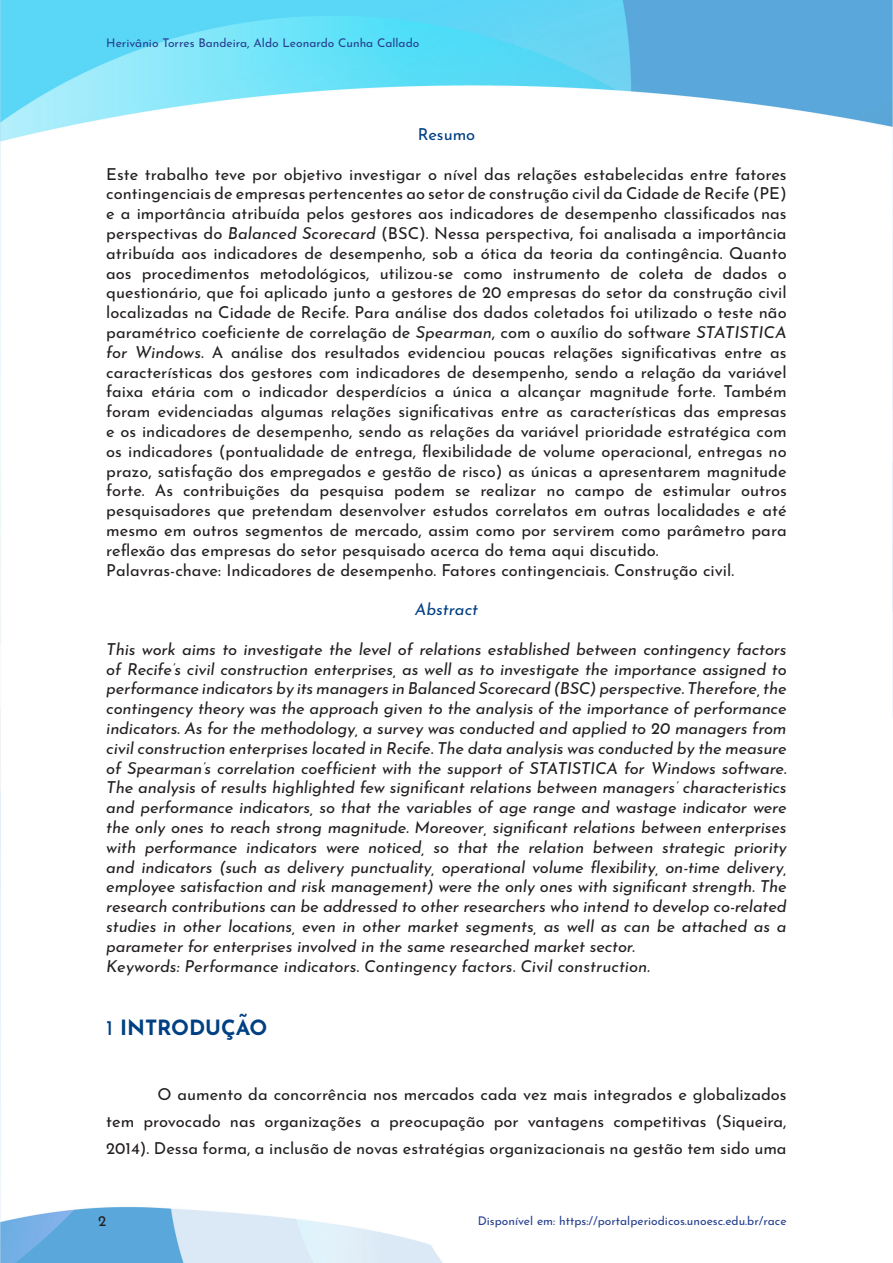
<style>
.page{position:relative;width:893px;height:1263px;background:#fff}
.page>*{position:absolute;margin:0;border:0;box-sizing:border-box;transform-origin:0 0}
.títulos_1{font:700 21px "Josefin Sans";color:#004082}
.resumo{font:16.5px/19.8px "Josefin Sans";color:#231f20;text-align:justify}
.abstract{font:italic 16.5px/19.8px "Josefin Sans";color:#231f20;text-align:justify}
.Texto{font:16.5px/27px "Josefin Sans";color:#231f20;text-align:justify}
.título_abstract{font:italic 16.5px "Josefin Sans";color:#004082}
.título_resumo{font:16.5px "Josefin Sans";color:#004082}
.t1{font:15px "Josefin Sans";color:#231f20}
.t2{font:12px "Josefin Sans";color:#253f8e}
.s1{font-style:italic}
.s2{font-weight:400}
</style>
<div class="page">
<img style="left:0;top:0;width:893px;height:1262px">
<p class="t2" style="left:106px;top:33px;width:315px">Herivânio Torres Bandeira, Aldo Leonardo Cunha Callado</p>
<p class="título_resumo" style="left:418px;top:120px;width:59px">Resumo</p>
<p class="resumo" style="left:106px;top:162px;width:682px">Este trabalho teve por objetivo investigar o nível das relações estabelecidas entre fatores contingenciais de empresas pertencentes ao setor de construção civil da Cidade de Recife (PE) e a importância atribuída pelos gestores aos indicadores de desempenho classificados nas perspectivas do <span class="s1">Balanced Scorecard</span> (BSC). Nessa perspectiva, foi analisada a importância atribuída aos indicadores de desempenho, sob a ótica da teoria da contingência. Quanto aos procedimentos metodológicos, utilizou-se como instrumento de coleta de dados o questionário, que foi aplicado junto a gestores de 20 empresas do setor da construção civil localizadas na Cidade de Recife. Para análise dos dados coletados foi utilizado o teste não paramétrico coeficiente de correlação de <span class="s1">Spearman</span>, com o auxílio do software <span class="s1">STATISTICA for Windows</span>. A análise dos resultados evidenciou poucas relações significativas entre as características dos gestores com indicadores de desempenho, sendo a relação da variável faixa etária com o indicador desperdícios a única a alcançar magnitude forte. Também foram evidenciadas algumas relações significativas entre as características das empresas e os indicadores de desempenho, sendo as relações da variável prioridade estratégica com os indicadores (pontualidade de entrega, flexibilidade de volume operacional, entregas no prazo, satisfação dos empregados e gestão de risco) as únicas a apresentarem magnitude forte. As contribuições da pesquisa podem se realizar no campo de estimular outros pesquisadores que pretendam desenvolver estudos correlatos em outras localidades e até mesmo em outros segmentos de mercado, assim como por servirem como parâmetro para reflexão das empresas do setor pesquisado acerca do tema aqui discutido.</p>
<p class="resumo" style="left:106px;top:558px;width:629px">Palavras-chave: Indicadores de desempenho. Fatores contingenciais. Construção civil.</p>
<p class="título_abstract" style="left:415px;top:596px;width:65px">Abstract</p>
<p class="abstract" style="left:106px;top:638px;width:682px">This work aims to investigate the level of relations established between contingency factors of Recife’s civil construction enterprises, as well as to investigate the importance assigned to performance indicators by its managers in Balanced Scorecard (BSC) perspective. Therefore, the contingency theory was the approach given to the analysis of the importance of performance indicators. As for the methodology, a survey was conducted and applied to 20 managers from civil construction enterprises located in Recife. The data analysis was conducted by the measure of Spearman’s correlation coefficient with the support of STATISTICA for Windows software.<br>The analysis of results highlighted few significant relations between managers’ characteristics and performance indicators, so that the variables of age range and wastage indicator were the only ones to reach strong magnitude. Moreover, significant relations between enterprises with performance indicators were noticed, so that the relation between strategic priority and indicators (such as delivery punctuality, operational volume flexibility, on-time delivery, employee satisfaction and risk management) were the only ones with significant strength. The research contributions can be addressed to other researchers who intend to develop co-related studies in other locations, even in other market segments, as well as can be attached as a parameter for enterprises involved in the same researched market sector.</p>
<p class="abstract" style="left:106px;top:954px;width:545px">Keywords: Performance indicators. Contingency factors. Civil construction.</p>
<p class="títulos_1" style="left:106px;top:1009px;width:162px"><span class="s2">1</span> INTRODUÇÃO</p>
<p class="Texto" style="left:106px;top:1078px;width:682px;text-indent:51px">O aumento da concorrência nos mercados cada vez mais integrados e globalizados tem provocado nas organizações a preocupação por vantagens competitivas (Siqueira, 2014). Dessa forma, a inclusão de novas estratégias organizacionais na gestão tem sido uma</p>
<p class="t1" style="left:98px;top:1208px;width:10px">2</p>
<p class="t2" style="left:478px;top:1211px;width:310px">Disponível em: https://portalperiodicos.unoesc.edu.br/race</p>
</div>
